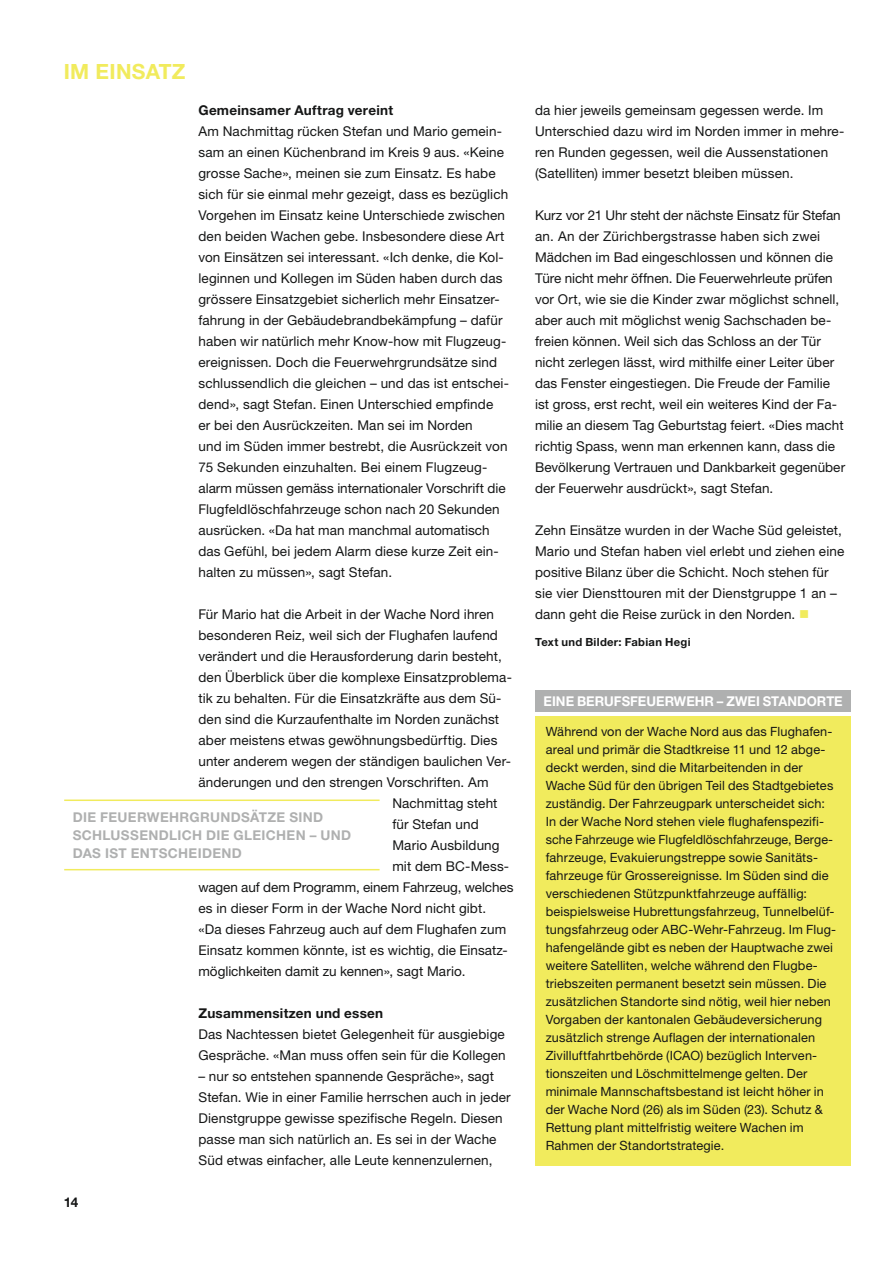
<style>
.page{position:relative;width:893px;height:1263px;background:#fff}
.page>*{position:absolute;margin:0;border:0;box-sizing:border-box;transform-origin:0 0}
.t1{font:700 21px "Helvetica Neue LT Std";letter-spacing:.015em;color:#f1eb5d}
.t2{font:13.5px/21px "Helvetica Neue LT Std";letter-spacing:.01em;color:#151616}
.t3{font:700 13.5px "Helvetica Neue LT Std";color:#afb0b0}
.t4{font:700 13.5px "Helvetica Neue LT Std";letter-spacing:.02em;color:#151616}
.t5{font:700 13.5px "Helvetica Neue LT Std";color:#fff}
.t6{font:12.75px/18px "Helvetica Neue LT Std";letter-spacing:.01em;color:#151616}
.t7{font:700 11.25px "Helvetica Neue LT Std";letter-spacing:.025em;color:#151616}
.s1{color:#f1eb5d}
</style>
<div class="page">
<div style="left:535px;top:716px;width:315px;height:449px;background:#f1eb5d"></div>
<div style="left:535px;top:691px;width:315px;height:21px;background:#afb0b0"></div>
<hr style="left:64px;top:799px;width:316px;height:2px;background:#f1eb5d">
<hr style="left:64px;top:869px;width:316px;height:1px;background:#f1eb5d">
<h1 class="t1" style="left:64px;top:58px;width:123px">IM EINSATZ</h1>
<p class="t4" style="left:198px;top:102px;width:196px">GEMEINSAMER AUFTRAG VEREINT</p>
<p class="t2" style="left:198px;top:120px;width:312px">Am Nachmittag rücken Stefan und Mario gemein&shy;sam an einen Küchenbrand im Kreis 9 aus. «Keine grosse Sache», meinen sie zum Einsatz. Es habe sich für sie einmal mehr gezeigt, dass es bezüglich Vorgehen im Einsatz keine Unterschiede zwischen den beiden Wachen gebe. Insbesondere diese Art von Einsätzen sei interessant. «Ich denke, die Kol&shy;leginnen und Kollegen im Süden haben durch das grössere Einsatzgebiet sicherlich mehr Einsatzer&shy;fahrung in der Gebäudebrandbekämpfung – dafür haben wir natürlich mehr Know-how mit Flugzeug&shy;ereignissen. Doch die Feuerwehrgrundsätze sind schlussendlich die gleichen – und das ist entschei&shy;dend», sagt Stefan. Einen Unterschied empfinde<br>er bei den Ausrückzeiten. Man sei im Norden<br>und im Süden immer bestrebt, die Ausrückzeit von 75 Sekunden einzuhalten. Bei einem Flugzeug&shy;alarm müssen gemäss internationaler Vorschrift die Flugfeldlöschfahrzeuge schon nach 20 Sekunden ausrücken. «Da hat man manchmal automatisch das Gefühl, bei jedem Alarm diese kurze Zeit ein&shy;halten zu müssen», sagt Stefan.</p>
<p class="t2" style="left:198px;top:603px;width:297px">Für Mario hat die Arbeit in der Wache Nord ihren</p>
<p class="t2" style="left:198px;top:624px;width:301px">besonderen Reiz, weil sich der Flughafen laufend</p>
<p class="t2" style="left:198px;top:645px;width:305px">verändert und die Herausforderung darin besteht,</p>
<p class="t2" style="left:198px;top:666px;width:315px">den Überblick über die komplexe Einsatzproblema-</p>
<p class="t2" style="left:198px;top:687px;width:305px">tik zu behalten. Für die Einsatzkräfte aus dem Sü-</p>
<p class="t2" style="left:198px;top:708px;width:302px">den sind die Kurzaufenthalte im Norden zunächst</p>
<p class="t2" style="left:198px;top:729px;width:300px">aber meistens etwas gewöhnungsbedürftig. Dies</p>
<p class="t2" style="left:198px;top:750px;width:314px">unter anderem wegen der ständigen baulichen Ver-</p>
<p class="t2" style="left:198px;top:771px;width:292px">änderungen und den strengen Vorschriften. Am</p>
<p class="t2" style="left:392px;top:793px;width:107px">Nachmittag steht</p>
<p class="t2" style="left:392px;top:814px;width:88px">für Stefan und</p>
<p class="t2" style="left:392px;top:835px;width:109px">Mario Ausbildung</p>
<p class="t2" style="left:392px;top:856px;width:118px">mit dem BC-Mess-</p>
<p class="t2" style="left:198px;top:877px;width:317px">wagen auf dem Programm, einem Fahrzeug, welches</p>
<p class="t2" style="left:198px;top:898px;width:289px">es in dieser Form in der Wache Nord nicht gibt.</p>
<p class="t2" style="left:198px;top:919px;width:309px">«Da dieses Fahrzeug auch auf dem Flughafen zum</p>
<p class="t2" style="left:198px;top:940px;width:311px">Einsatz kommen könnte, ist es wichtig, die Einsatz-</p>
<p class="t2" style="left:198px;top:961px;width:269px">möglichkeiten damit zu kennen», sagt Mario.</p>
<p class="t4" style="left:198px;top:1005px;width:186px">ZUSAMMENSITZEN UND ESSEN</p>
<p class="t2" style="left:198px;top:1024px;width:309px">Das Nachtessen bietet Gelegenheit für ausgiebige<br>Gespräche. «Man muss offen sein für die Kollegen</p>
<p class="t2" style="left:198px;top:1066px;width:314px">– nur so entstehen spannende Gespräche», sagt Stefan. Wie in einer Familie herrschen auch in jeder Dienstgruppe gewisse spezifische Regeln. Diesen passe man sich natürlich an. Es sei in der Wache Süd etwas einfacher, alle Leute kennenzulernen,</p>
<p class="t3" style="left:73px;top:809px;width:9px">DIE</p>
<p class="t3" style="left:100px;top:809px;width:19px">FEUERWEHRGRUNDSÄTZE</p>
<p class="t3" style="left:289px;top:809px;width:10px">SIND</p>
<p class="t3" style="left:73px;top:827px;width:11px">SCHLUSSENDLICH</p>
<p class="t3" style="left:206px;top:827px;width:9px">DIE</p>
<p class="t3" style="left:234px;top:827px;width:10px">GLEICHEN</p>
<p class="t3" style="left:310px;top:827px;width:22px">– UND</p>
<p class="t3" style="left:73px;top:845px;width:11px">DAS</p>
<p class="t3" style="left:105px;top:845px;width:8px">IST</p>
<p class="t3" style="left:131px;top:845px;width:11px">ENTSCHEIDEND</p>
<p class="t4" style="left:64px;top:1194px;width:16px">14</p>
<p class="t2" style="left:535px;top:100px;width:311px">da hier jeweils gemeinsam gegessen werde. Im Unterschied dazu wird im Norden immer in mehre&shy;ren Runden gegessen, weil die Aussenstationen (Satelliten) immer besetzt bleiben müssen.</p>
<p class="t2" style="left:535px;top:205px;width:312px">Kurz vor 21 Uhr steht der nächste Einsatz für Stefan an. An der Zürichbergstrasse haben sich zwei Mädchen im Bad eingeschlossen und können die Türe nicht mehr öffnen. Die Feuerwehrleute prüfen vor Ort, wie sie die Kinder zwar möglichst schnell, aber auch mit möglichst wenig Sachschaden be&shy;freien können. Weil sich das Schloss an der Tür nicht zerlegen lässt, wird mithilfe einer Leiter über das Fenster eingestiegen. Die Freude der Familie ist gross, erst recht, weil ein weiteres Kind der Fa&shy;milie an diesem Tag Geburtstag feiert. «Dies macht richtig Spass, wenn man erkennen kann, dass die Bevölkerung Vertrauen und Dankbarkeit gegenüber der Feuerwehr ausdrückt», sagt Stefan.</p>
<p class="t2" style="left:535px;top:520px;width:311px">Zehn Einsätze wurden in der Wache Süd geleistet, Mario und Stefan haben viel erlebt und ziehen eine positive Bilanz über die Schicht. Noch stehen für sie vier Diensttouren mit der Dienstgruppe 1 an – dann geht die Reise zurück in den Norden. <span class="s1">■</span></p>
<p class="t7" style="left:535px;top:635px;width:157px">TEXT UND BILDER: FABIAN HEGI</p>
<p class="t5" style="left:543px;top:693px;width:17px">EINE</p>
<p class="t5" style="left:577px;top:693px;width:20px">BERUFSFEUERWEHR</p>
<p class="t5" style="left:717px;top:693px;width:19px">– ZWEI</p>
<p class="t5" style="left:763px;top:693px;width:19px">STANDORTE</p>
<p class="t6" style="left:546px;top:722px;width:292px">Während von der Wache Nord aus das Flughafen&shy;areal und primär die Stadtkreise 11 und 12 abge&shy;deckt werden, sind die Mitarbeitenden in der Wache Süd für den übrigen Teil des Stadtgebietes zuständig. Der Fahrzeugpark unterscheidet sich:<br>In der Wache Nord stehen viele flughafenspezifi&shy;sche Fahrzeuge wie Flugfeldlöschfahrzeuge, Berge&shy;fahrzeuge, Evakuierungstreppe sowie Sanitäts&shy;fahrzeuge für Grossereignisse. Im Süden sind die verschiedenen Stützpunktfahrzeuge auffällig: beispielsweise Hubrettungsfahrzeug, Tunnelbelüf&shy;tungsfahrzeug oder ABC-Wehr-Fahrzeug. Im Flug&shy;hafengelände gibt es neben der Hauptwache zwei weitere Satelliten, welche während den Flugbe&shy;triebszeiten permanent besetzt sein müssen. Die zusätzlichen Standorte sind nötig, weil hier neben Vorgaben der kantonalen Gebäudeversicherung zusätzlich strenge Auflagen der internationalen Zivilluftfahrtbehörde (ICAO) bezüglich Interven&shy;tionszeiten und Löschmittelmenge gelten. Der minimale Mannschaftsbestand ist leicht höher in der Wache Nord (26) als im Süden (23). Schutz &amp; Rettung plant mittelfristig weitere Wachen im Rahmen der Standortstrategie.</p>
</div>
